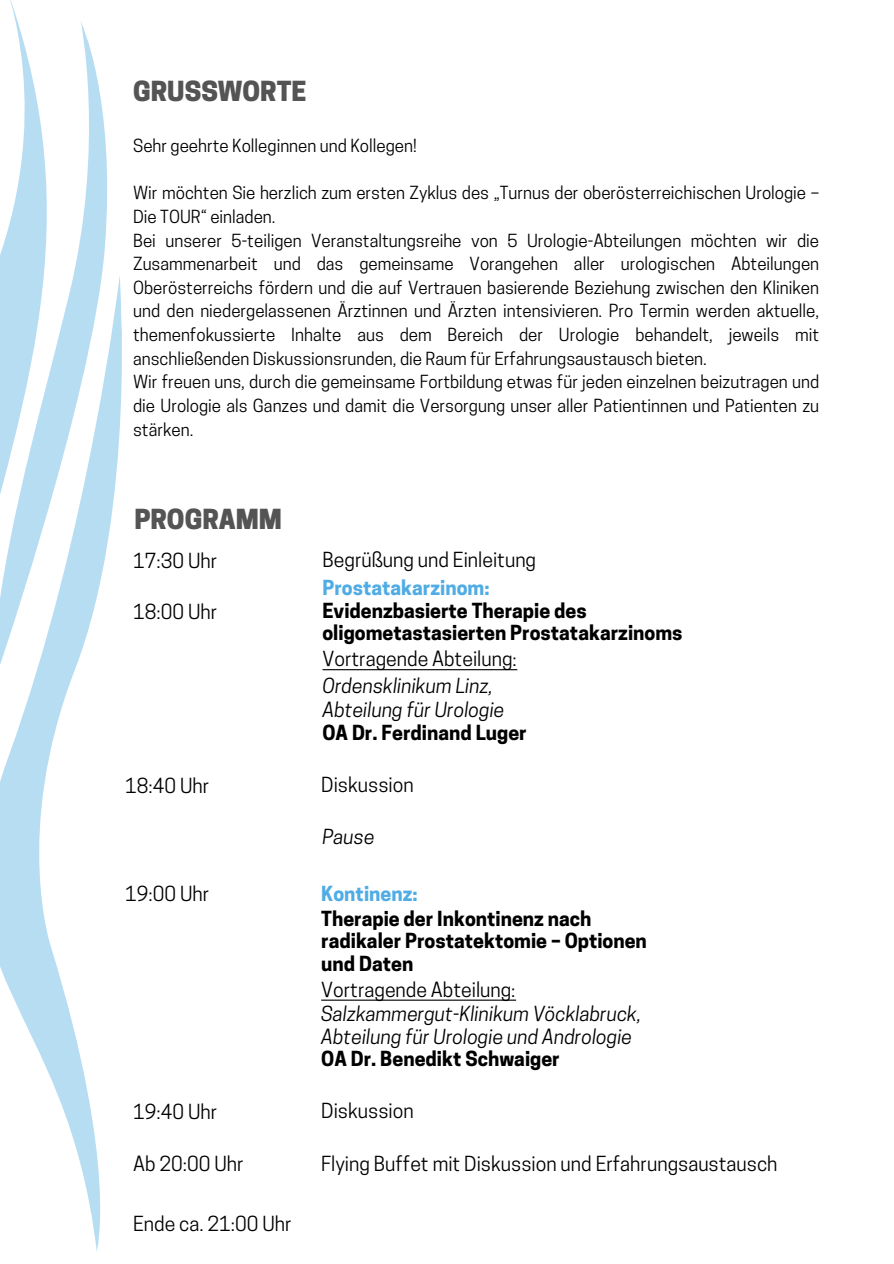
<style>
.page{position:relative;width:894px;height:1264px;background:#fff}
.page>*{position:absolute;margin:0;border:0;box-sizing:border-box;transform-origin:0 0}
.t1{font:800 25.95px "Cooper Hewitt";color:#545454}
.t2{font:19.5px "Cooper Hewitt";color:#000}
.t3{font:700 19.5px/22.5px "Cooper Hewitt";color:#000}
.t4{font:italic 19.5px/23.7px "Cooper Hewitt";color:#000}
.t5{font:700 19.5px "Cooper Hewitt";color:#50ace4}
.t6{font:16.95px/23.7px "Cooper Hewitt";color:#000}
</style>
<div class="page">
<svg style="left:0;top:20px;width:108px;height:255px"></svg>
<svg style="left:0;top:275px;width:122px;height:976px"></svg>
<hr style="left:323px;top:669px;width:193px;height:1px;background:#000">
<hr style="left:322px;top:999px;width:193px;height:1px;background:#000">
<h1 class="t1" style="left:133px;top:82px;width:175px">GRUSSWORTE</h1>
<p class="t6" style="left:133px;top:136px;width:285px">Sehr geehrte Kolleginnen und Kollegen!</p>
<p class="t6" style="left:133px;top:183px;width:687px">Wir möchten Sie herzlich zum ersten Zyklus des „Turnus der oberösterreichischen Urologie – Die TOUR“ einladen.<br>Bei unserer 5-teiligen Veranstaltungsreihe von 5 Urologie-Abteilungen möchten wir die Zusammenarbeit und das gemeinsame Vorangehen aller urologischen Abteilungen Oberösterreichs fördern und die auf Vertrauen basierende Beziehung zwischen den Kliniken und den niedergelassenen Ärztinnen und Ärzten intensivieren. Pro Termin werden aktuelle, themenfokussierte Inhalte aus dem Bereich der Urologie behandelt, jeweils mit anschließenden Diskussionsrunden, die Raum für Erfahrungsaustausch bieten.<br>Wir freuen uns, durch die gemeinsame Fortbildung etwas für jeden einzelnen beizutragen und die Urologie als Ganzes und damit die Versorgung unser aller Patientinnen und Patienten zu stärken.</p>
<h1 class="t1" style="left:134px;top:509px;width:149px">PROGRAMM</h1>
<p class="t2" style="left:133px;top:553px;width:86px">17:30 Uhr</p>
<p class="t2" style="left:133px;top:605px;width:86px">18:00 Uhr</p>
<p class="t2" style="left:322px;top:552px;width:215px">Begrüßung und Einleitung</p>
<p class="t5" style="left:322px;top:580px;width:168px">Prostatakarzinom:</p>
<p class="t3" style="left:322px;top:601px;width:361px">Evidenzbasierte Therapie des oligometastasierten Prostatakarzinoms</p>
<p class="t2" style="left:322px;top:651px;width:196px">Vortragende Abteilung:</p>
<p class="t4" style="left:322px;top:676px;width:183px">Ordensklinikum Linz,<br>Abteilung für Urologie</p>
<p class="t3" style="left:322px;top:724px;width:206px">OA Dr. Ferdinand Luger</p>
<p class="t2" style="left:125px;top:778px;width:86px">18:40 Uhr</p>
<p class="t2" style="left:321px;top:777px;width:94px">Diskussion</p>
<p class="t2" style="left:125px;top:886px;width:86px">19:00 Uhr</p>
<p class="t4" style="left:322px;top:827px;width:54px">Pause</p>
<p class="t5" style="left:321px;top:886px;width:98px">Kontinenz:</p>
<p class="t3" style="left:321px;top:909px;width:327px">Therapie der Inkontinenz nach radikaler Prostatektomie – Optionen und Daten</p>
<p class="t2" style="left:321px;top:981px;width:196px">Vortragende Abteilung:</p>
<p class="t4" style="left:321px;top:1005px;width:321px;line-height:22.5px">Salzkammergut-Klinikum Vöcklabruck,<br>Abteilung für Urologie und Andrologie</p>
<p class="t3" style="left:321px;top:1050px;width:240px">OA Dr. Benedikt Schwaiger</p>
<p class="t2" style="left:133px;top:1104px;width:86px">19:40 Uhr</p>
<p class="t2" style="left:321px;top:1103px;width:94px">Diskussion</p>
<p class="t2" style="left:133px;top:1155px;width:112px">Ab 20:00 Uhr</p>
<p class="t2" style="left:321px;top:1155px;width:457px">Flying Buffet mit Diskussion und Erfahrungsaustausch</p>
<p class="t2" style="left:133px;top:1216px;width:160px">Ende ca. 21:00 Uhr</p>
</div>
